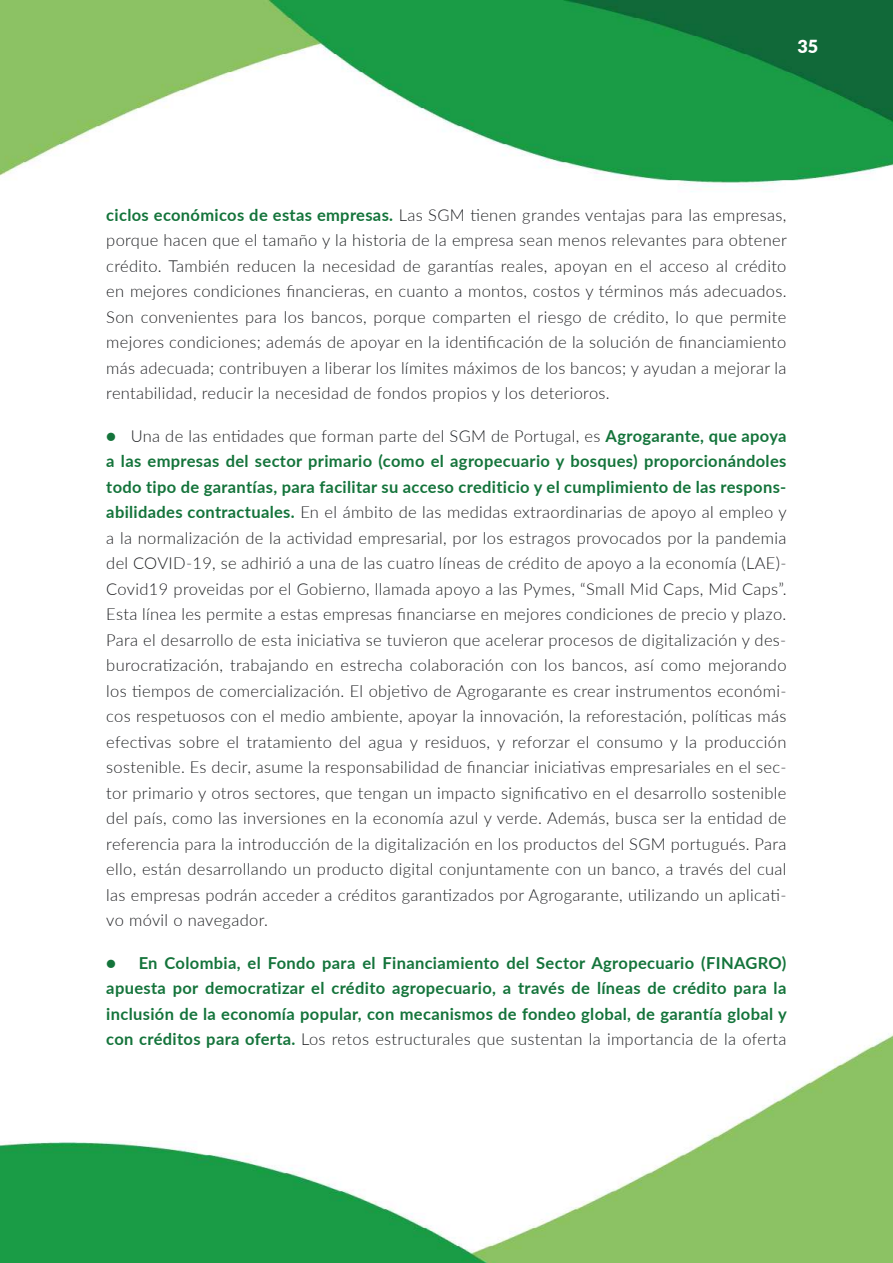
<style>
.page{position:relative;width:893px;height:1263px;background:#fff}
.page>*{position:absolute;margin:0;border:0;box-sizing:border-box;transform-origin:0 0}
.t1{font:800 18px "Lato";color:#fff}
.t2{font:300 16.5px/25.5px "Lato";letter-spacing:.02em;color:#202124;text-align:justify}
.t3{font:700 16.5px/25.5px "Lato";letter-spacing:.02em;color:#14743b;text-align:justify}
.s1{font-weight:700;color:#14743b}
.s2{font-weight:300;color:#202124}
</style>
<div class="page">
<img style="left:0;top:0;width:893px;height:1263px">
<p class="t1" style="left:797px;top:33px;width:22px">35</p>
<p class="t2" style="left:106px;top:202px;width:682px"><span class="s1">ciclos económicos de estas empresas.</span> Las SGM tienen grandes ventajas para las empresas, porque hacen que el tamaño y la historia de la empresa sean menos relevantes para obtener crédito. También reducen la necesidad de garantías reales, apoyan en el acceso al crédito en mejores condiciones financieras, en cuanto a montos, costos y términos más adecuados.<br>Son convenientes para los bancos, porque comparten el riesgo de crédito, lo que permite mejores condiciones; además de apoyar en la identificación de la solución de financiamiento más adecuada; contribuyen a liberar los límites máximos de los bancos; y ayudan a mejorar la rentabilidad, reducir la necesidad de fondos propios y los deterioros.</p>
<p class="t2" style="left:106px;top:423px;width:682px"><span class="s1">●</span> Una de las entidades que forman parte del SGM de Portugal, es <span class="s1">Agrogarante, que apoya a las empresas del sector primario (como el agropecuario y bosques) proporcionándoles todo tipo de garantías, para facilitar su acceso crediticio y el cumplimiento de las respons&shy;abilidades contractuales.</span> En el ámbito de las medidas extraordinarias de apoyo al empleo y a la normalización de la actividad empresarial, por los estragos provocados por la pandemia del COVID-19, se adhirió a una de las cuatro líneas de crédito de apoyo a la economía (LAE)- Covid19 proveidas por el Gobierno, llamada apoyo a las Pymes, “Small Mid Caps, Mid Caps”.<br>Esta línea les permite a estas empresas financiarse en mejores condiciones de precio y plazo.<br>Para el desarrollo de esta iniciativa se tuvieron que acelerar procesos de digitalización y des&shy;burocratización, trabajando en estrecha colaboración con los bancos, así como mejorando los tiempos de comercialización. El objetivo de Agrogarante es crear instrumentos económi&shy;cos respetuosos con el medio ambiente, apoyar la innovación, la reforestación, políticas más efectivas sobre el tratamiento del agua y residuos, y reforzar el consumo y la producción sostenible. Es decir, asume la responsabilidad de financiar iniciativas empresariales en el sec&shy;tor primario y otros sectores, que tengan un impacto significativo en el desarrollo sostenible del país, como las inversiones en la economía azul y verde. Además, busca ser la entidad de referencia para la introducción de la digitalización en los productos del SGM portugués. Para ello, están desarrollando un producto digital conjuntamente con un banco, a través del cual las empresas podrán acceder a créditos garantizados por Agrogarante, utilizando un aplicati&shy;vo móvil o navegador.</p>
<p class="t3" style="left:106px;top:949px;width:682px">● En Colombia, el Fondo para el Financiamiento del Sector Agropecuario (FINAGRO) apuesta por democratizar el crédito agropecuario, a través de líneas de crédito para la inclusión de la economía popular, con mecanismos de fondeo global, de garantía global y con créditos para oferta. <span class="s2">Los retos estructurales que sustentan la importancia de la oferta</span></p>
</div>
